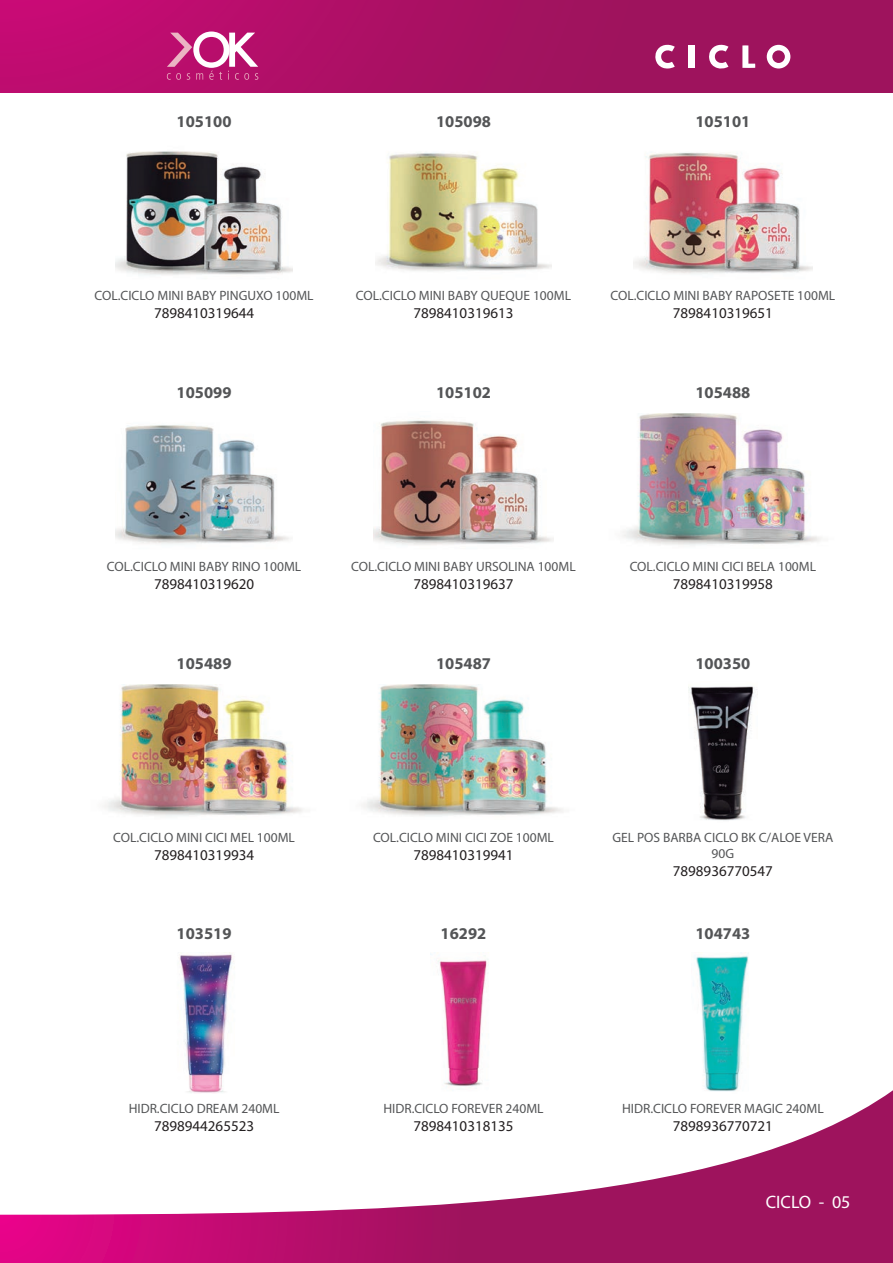
<style>
.page{position:relative;width:893px;height:1263px;background:#fff}
.page>*{position:absolute;margin:0;border:0;box-sizing:border-box;transform-origin:0 0}
.t1{font:18px "Myriad Pro";color:#fff}
.t2{font:700 16.5px "Myriad Pro";color:#545557}
.t3{font:15px "Myriad Pro";color:#231f20}
.t4{font:13.5px/16.2px "Myriad Pro";color:#545557;text-align:center}
</style>
<div class="page">
<div style="left:0;top:0;width:893px;height:92px;background:linear-gradient(to right,#c20c71,#951558)"></div>
<svg style="left:0;top:1090px;width:893px;height:173px"></svg>
<svg style="left:167px;top:32px;width:91px;height:48px"></svg>
<svg style="left:767px;top:45px;width:23px;height:24px"></svg>
<svg style="left:709px;top:44px;width:19px;height:25px"></svg>
<svg style="left:655px;top:44px;width:20px;height:25px"></svg>
<svg style="left:742px;top:45px;width:13px;height:23px"></svg>
<div style="left:689px;top:45px;width:6px;height:23px;background:#fff"></div>
<img style="left:116px;top:151px;width:177px;height:124px">
<img style="left:376px;top:153px;width:175px;height:118px">
<img style="left:633px;top:152px;width:180px;height:122px">
<img style="left:116px;top:425px;width:173px;height:119px">
<img style="left:374px;top:420px;width:179px;height:125px">
<img style="left:622px;top:414px;width:199px;height:132px">
<img style="left:103px;top:685px;width:200px;height:132px">
<img style="left:361px;top:685px;width:202px;height:131px">
<img style="left:688px;top:686px;width:69px;height:135px">
<img style="left:166px;top:952px;width:76px;height:141px">
<img style="left:431px;top:954px;width:65px;height:139px">
<img style="left:692px;top:952px;width:62px;height:141px">
<p class="t2" style="left:177px;top:111px;width:56px">105100</p>
<p class="t2" style="left:436px;top:111px;width:56px">105098</p>
<p class="t2" style="left:695px;top:111px;width:56px">105101</p>
<p class="t4" style="left:95px;top:287px;width:221px">COL.CICLO MINI BABY PINGUXO 100ML</p>
<p class="t3" style="left:154px;top:304px;width:102px">7898410319644</p>
<p class="t2" style="left:177px;top:382px;width:56px">105099</p>
<p class="t4" style="left:356px;top:287px;width:217px">COL.CICLO MINI BABY QUEQUE 100ML</p>
<p class="t3" style="left:413px;top:304px;width:102px">7898410319613</p>
<p class="t2" style="left:436px;top:382px;width:56px">105102</p>
<p class="t4" style="left:611px;top:287px;width:226px">COL.CICLO MINI BABY RAPOSETE 100ML</p>
<p class="t3" style="left:673px;top:304px;width:102px">7898410319651</p>
<p class="t2" style="left:695px;top:382px;width:56px">105488</p>
<p class="t4" style="left:107px;top:558px;width:196px">COL.CICLO MINI BABY RINO 100ML</p>
<p class="t3" style="left:154px;top:575px;width:102px">7898410319620</p>
<p class="t2" style="left:177px;top:652px;width:56px">105489</p>
<p class="t4" style="left:351px;top:558px;width:226px">COL.CICLO MINI BABY URSOLINA 100ML</p>
<p class="t3" style="left:413px;top:575px;width:102px">7898410319637</p>
<p class="t2" style="left:436px;top:652px;width:56px">105487</p>
<p class="t4" style="left:630px;top:558px;width:188px">COL.CICLO MINI CICI BELA 100ML</p>
<p class="t3" style="left:673px;top:575px;width:102px">7898410319958</p>
<p class="t2" style="left:695px;top:652px;width:56px">100350</p>
<p class="t4" style="left:113px;top:829px;width:183px">COL.CICLO MINI CICI MEL 100ML</p>
<p class="t3" style="left:154px;top:845px;width:102px">7898410319934</p>
<p class="t4" style="left:373px;top:829px;width:182px">COL.CICLO MINI CICI ZOE 100ML</p>
<p class="t3" style="left:413px;top:845px;width:102px">7898410319941</p>
<p class="t4" style="left:612px;top:829px;width:222px">GEL POS BARBA CICLO BK C/ALOE VERA<br>90G</p>
<p class="t3" style="left:673px;top:862px;width:102px">7898936770547</p>
<p class="t2" style="left:177px;top:923px;width:56px">103519</p>
<p class="t2" style="left:441px;top:923px;width:47px">16292</p>
<p class="t2" style="left:695px;top:923px;width:56px">104743</p>
<p class="t4" style="left:129px;top:1100px;width:152px">HIDR.CICLO DREAM 240ML</p>
<p class="t3" style="left:154px;top:1116px;width:102px">7898944265523</p>
<p class="t4" style="left:383px;top:1100px;width:162px">HIDR.CICLO FOREVER 240ML</p>
<p class="t3" style="left:413px;top:1116px;width:102px">7898410318135</p>
<p class="t4" style="left:622px;top:1100px;width:203px">HIDR.CICLO FOREVER MAGIC 240ML</p>
<p class="t3" style="left:673px;top:1116px;width:102px">7898936770721</p>
<h1 class="t1" style="left:766px;top:1191px;width:86px">CICLO - 05</h1>
</div>
